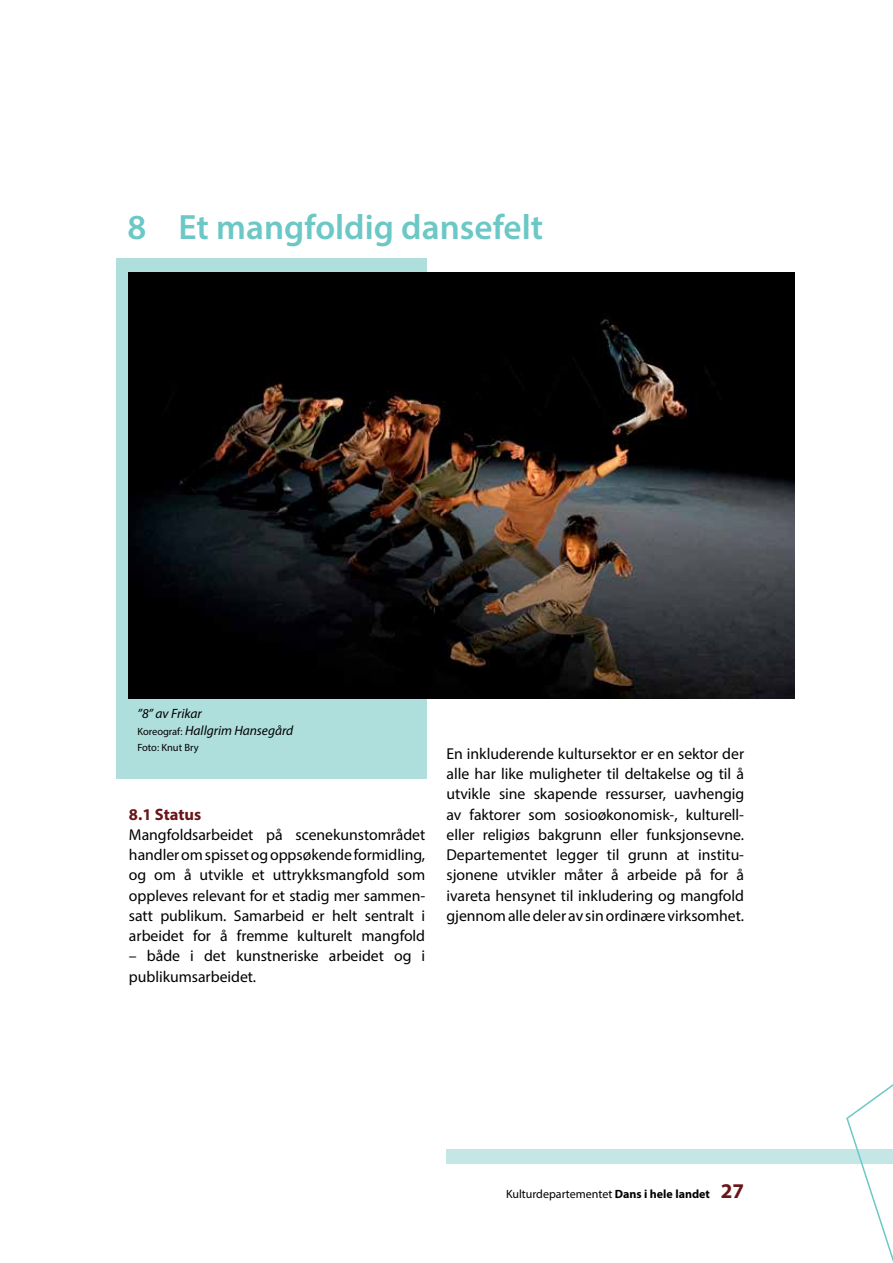
<style>
.page{position:relative;width:893px;height:1263px;background:#fff}
.page>*{position:absolute;margin:0;border:0;box-sizing:border-box;transform-origin:0 0}
.t1{font:600 35.25px "Myriad Pro";color:#6bc8c6}
.t2{font:700 21px "Myriad Pro";color:#691618}
.t3{font:700 16.5px "Myriad Pro";color:#691618}
.t4{font:15.75px/20.2px "Myriad Pro";letter-spacing:-.005em;color:#000;text-align:justify}
.t5{font:italic 13.5px/16.5px "Myriad Pro";letter-spacing:-.005em;color:#000}
.t6{font:12px "Myriad Pro";color:#000}
.t7{font:10.5px "Myriad Pro";letter-spacing:-.005em;color:#000}
.s1{font-style:normal;font-size:10.5px}
.s2{font-weight:700}
</style>
<div class="page">
<div style="left:446px;top:1149px;width:447px;height:15px;background:#c4e7e5"></div>
<svg style="left:846px;top:1084px;width:47px;height:178px"></svg>
<div style="left:116px;top:259px;width:311px;height:520px;background:#afdfdd"></div>
<img style="left:129px;top:272px;width:665px;height:426px">
<h1 class="t1" style="left:128px;top:205px;width:417px">8 Et mangfoldig dansefelt</h1>
<p class="t5" style="left:137px;top:705px;width:157px">”8” av Frikar<br><span class="s1">Koreograf:</span> Hallgrim Hansegård</p>
<p class="t7" style="left:137px;top:741px;width:63px">Foto: Knut Bry</p>
<p class="t3" style="left:129px;top:803px;width:74px">8.1 Status</p>
<p class="t4" style="left:129px;top:824px;width:298px">Mangfoldsarbeidet på scenekunstområdet handler om spisset og oppsøkende formidling, og om å utvikle et uttrykksmangfold som oppleves relevant for et stadig mer sammen&shy;satt publikum. Samarbeid er helt sentralt i arbeidet for å fremme kulturelt mangfold</p>
<p class="t4" style="left:129px;top:946px;width:298px">– både i det kunstneriske arbeidet og i publikumsarbeidet.</p>
<p class="t4" style="left:446px;top:743px;width:299px">En inkluderende kultursektor er en sektor der alle har like muligheter til deltakelse og til å utvikle sine skapende ressurser, uavhengig av faktorer som sosioøkonomisk-, kulturell&shy;eller religiøs bakgrunn eller funksjonsevne.<br>Departementet legger til grunn at institu&shy;sjonene utvikler måter å arbeide på for å ivareta hensynet til inkludering og mangfold gjennom alle deler av sin ordinære virksomhet.</p>
<p class="t6" style="left:506px;top:1187px;width:205px">Kulturdepartementet <span class="s2">Dans i hele landet</span></p>
<h2 class="t2" style="left:721px;top:1177px;width:25px">27</h2>
</div>
